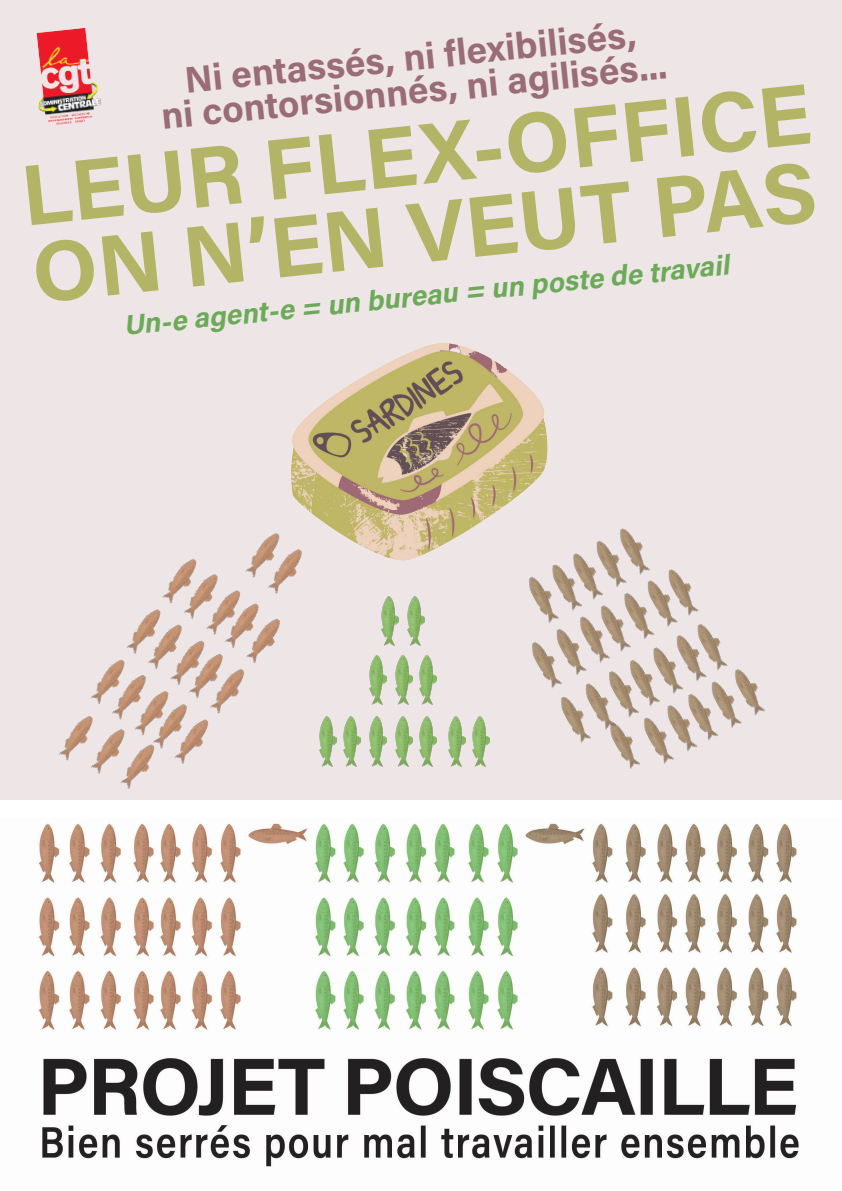
<style>
.page{position:relative;width:842px;height:1191px;background:#fff}
.page>*{position:absolute;margin:0;border:0;box-sizing:border-box;transform-origin:0 0}
.t1{font:86px "Acumin Variable Concept";color:#b3b465}
.t2{font:37px "Acumin Variable Concept";color:#9a6c77}
.t3{font:italic 28px "Acumin Variable Concept";color:#6caa59}
</style>
<div class="page">
<img style="left:38px;top:822px;width:761px;height:345px">
<div style="left:0;top:0;width:842px;height:799px;background:#eee6e6"></div>
<img style="left:291px;top:343px;width:257px;height:217px">
<img style="left:370px;top:655px;width:17px;height:49px">
<img style="left:396px;top:655px;width:17px;height:49px">
<img style="left:420px;top:655px;width:17px;height:49px">
<img style="left:320px;top:717px;width:17px;height:49px">
<img style="left:343px;top:717px;width:17px;height:49px">
<img style="left:370px;top:717px;width:17px;height:49px">
<img style="left:396px;top:717px;width:17px;height:49px">
<img style="left:420px;top:717px;width:17px;height:49px">
<img style="left:448px;top:717px;width:17px;height:49px">
<img style="left:473px;top:717px;width:17px;height:49px">
<img style="left:162px;top:559px;width:35px;height:45px">
<img style="left:182px;top:571px;width:36px;height:48px">
<img style="left:204px;top:587px;width:36px;height:48px">
<img style="left:223px;top:600px;width:36px;height:48px">
<img style="left:244px;top:615px;width:36px;height:48px">
<img style="left:126px;top:609px;width:35px;height:45px">
<img style="left:146px;top:621px;width:36px;height:48px">
<img style="left:168px;top:637px;width:37px;height:48px">
<img style="left:187px;top:650px;width:36px;height:49px">
<img style="left:208px;top:666px;width:37px;height:48px">
<img style="left:90px;top:729px;width:35px;height:45px">
<img style="left:91px;top:659px;width:34px;height:45px">
<img style="left:110px;top:671px;width:36px;height:49px">
<img style="left:132px;top:687px;width:37px;height:49px">
<img style="left:151px;top:701px;width:36px;height:48px">
<img style="left:172px;top:716px;width:36px;height:48px">
<img style="left:59px;top:716px;width:40px;height:47px">
<img style="left:609px;top:671px;width:31px;height:98px">
<img style="left:529px;top:576px;width:30px;height:47px">
<img style="left:548px;top:564px;width:34px;height:48px">
<img style="left:569px;top:553px;width:34px;height:47px">
<img style="left:592px;top:541px;width:35px;height:47px">
<img style="left:616px;top:528px;width:34px;height:48px">
<img style="left:532px;top:642px;width:30px;height:47px">
<img style="left:552px;top:629px;width:35px;height:47px">
<img style="left:576px;top:616px;width:34px;height:48px">
<img style="left:597px;top:605px;width:34px;height:48px">
<img style="left:620px;top:592px;width:34px;height:48px">
<img style="left:643px;top:580px;width:35px;height:48px">
<img style="left:664px;top:569px;width:35px;height:48px">
<img style="left:561px;top:696px;width:30px;height:47px">
<img style="left:581px;top:679px;width:39px;height:52px">
<img style="left:626px;top:659px;width:34px;height:48px">
<img style="left:649px;top:647px;width:34px;height:48px">
<img style="left:672px;top:635px;width:35px;height:47px">
<img style="left:693px;top:624px;width:35px;height:47px">
<img style="left:118px;top:741px;width:43px;height:48px">
<img style="left:644px;top:717px;width:30px;height:47px">
<img style="left:663px;top:705px;width:35px;height:47px">
<img style="left:684px;top:694px;width:34px;height:47px">
<img style="left:707px;top:681px;width:35px;height:48px">
<img style="left:731px;top:669px;width:34px;height:47px">
<img style="left:382px;top:596px;width:17px;height:49px">
<img style="left:408px;top:596px;width:17px;height:49px">
<img style="left:245px;top:533px;width:35px;height:45px">
<img style="left:266px;top:546px;width:42px;height:48px">
<img style="left:36px;top:27px;width:66px;height:98px">
<p class="t2" style="left:182px;top:56px;width:455px;rotate:-6deg">Ni entassés, ni flexibilisés,</p>
<p class="t2" style="left:159px;top:92px;width:509px;rotate:-6deg">ni contorsionnés, ni agilisés...</p>
<p class="t1" style="left:16px;top:137px;width:795px;rotate:-6deg">LEUR FLEX-OFFICE</p>
<p class="t1" style="left:26px;top:215px;width:790px;rotate:-6deg">ON N’EN VEUT PAS</p>
<p class="t3" style="left:122px;top:308px;width:609px;rotate:-6deg">Un-e agent-e = un bureau = un poste de travail</p>
</div>
